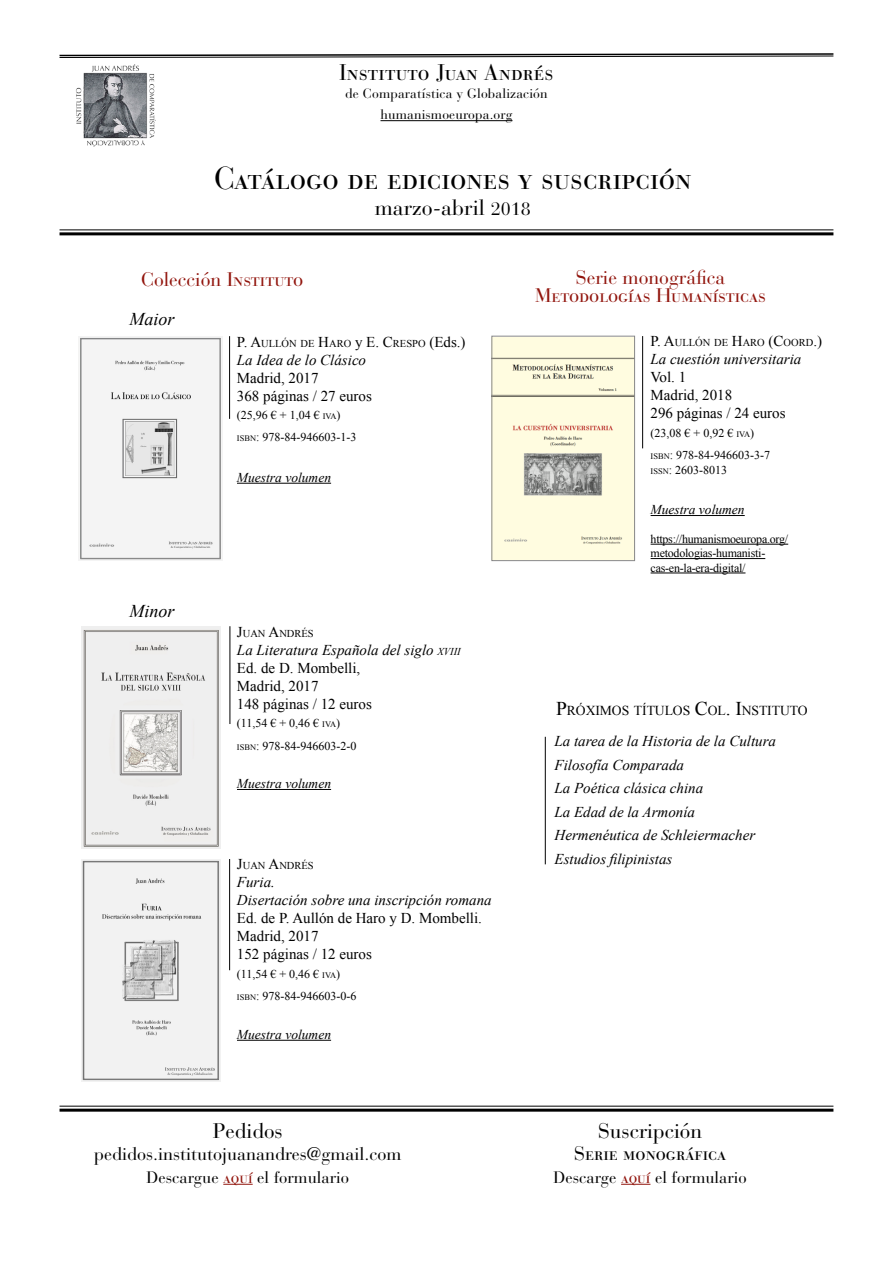
<style>
.page{position:relative;width:893px;height:1263px;background:#fff}
.page>*{position:absolute;margin:0;border:0;box-sizing:border-box;transform-origin:0 0}
.t1{font:31.5px "Bauer Bodoni Std";color:#000}
.t2{font:22.5px "Bauer Bodoni Std";letter-spacing:.01em;color:#000}
.t3{font:21.75px "Bauer Bodoni Std";color:#000}
.t4{font:21px "Bauer Bodoni Std";color:#000}
.t5{font:19.5px/18px "Bauer Bodoni Std";color:#91140c;text-align:center}
.t6{font:19.5px "Bauer Bodoni Std";color:#000}
.t7{font:18px "Bauer Bodoni Std";letter-spacing:.02em;color:#000}
.t8{font:italic 18px "Times New Roman";color:#000}
.t9{font:16.5px "Bauer Bodoni Std";color:#000}
.t10{font:italic 15px/23.5px "Times New Roman";color:#000}
.t11{font:15px/18px "Times New Roman";color:#000}
.t12{font:13.65px "Times New Roman";letter-spacing:-.005em;color:#000}
.t13{font:italic 13.5px "Times New Roman";color:#000}
.t14{font:13.5px/21px "Bauer Bodoni Std";letter-spacing:.01em;color:#000;text-align:center}
.t15{font:12px/22.2px "Times New Roman";color:#000}
.t16{font:12px/14.4px "Times New Roman";letter-spacing:-.02em;color:#000}
.t17{font:10.5px "Times New Roman";color:#000}
.s1{font-size:18px}
.s2{font-size:15px}
.s3{font-size:8.4px}
.s4{font-style:italic}
.s5{font-style:italic;font-size:10.5px}
.s6{color:#91140c}
.s7{font-size:19.5px}
</style>
<div class="page">
<hr style="left:60px;top:229px;width:773px;height:1px;background:#000">
<hr style="left:60px;top:232px;width:773px;height:3px;background:#000">
<svg style="left:59px;top:53px;width:775px;height:5px"></svg>
<hr style="left:237px;top:483px;width:94px;height:1px;background:#000">
<hr style="left:237px;top:1040px;width:94px;height:1px;background:#000">
<img style="left:82px;top:626px;width:139px;height:222px">
<hr style="left:223px;top:1184px;width:30px;height:1px;background:#91140c">
<img style="left:81px;top:859px;width:139px;height:222px">
<img style="left:79px;top:336px;width:143px;height:225px">
<hr style="left:380px;top:120px;width:132px;height:1px;background:#000">
<img style="left:76px;top:64px;width:80px;height:83px">
<hr style="left:237px;top:789px;width:94px;height:1px;background:#000">
<hr style="left:651px;top:515px;width:94px;height:1px;background:#000">
<hr style="left:651px;top:544px;width:137px;height:1px;background:#000">
<hr style="left:651px;top:558px;width:114px;height:1px;background:#000">
<hr style="left:651px;top:573px;width:94px;height:1px;background:#000">
<hr style="left:60px;top:1106px;width:773px;height:1px;background:#000">
<hr style="left:60px;top:1109px;width:773px;height:3px;background:#000">
<img style="left:494px;top:338px;width:139px;height:221px">
<div style="left:492px;top:336px;width:143px;height:225px;border:1px solid #878787"></div>
<hr style="left:229px;top:336px;width:1px;height:83px;background:#000">
<hr style="left:230px;top:626px;width:1px;height:98px;background:#000">
<hr style="left:229px;top:859px;width:1px;height:111px;background:#000">
<hr style="left:642px;top:336px;width:1px;height:112px;background:#000">
<hr style="left:545px;top:737px;width:1px;height:127px;background:#000">
<svg style="left:621px;top:1184px;width:29px;height:1px"></svg>
<h2 class="t2" style="left:339px;top:59px;width:216px">Instituto Juan Andrés</h2>
<p class="t14" style="left:345px;top:83px;width:204px">de Comparatística y Globalización humanismoeuropa.org</p>
<h1 class="t1" style="left:214px;top:159px;width:479px">Catálogo de ediciones y suscripción</h1>
<h3 class="t3" style="left:375px;top:194px;width:158px">marzo-abril <span class="s1">2018</span></h3>
<h3 class="t5" style="left:141px;top:270px;width:164px">Colección Instituto</h3>
<h3 class="t5" style="left:535px;top:268px;width:232px">Serie monográfica<br>Metodologías Humanísticas</h3>
<p class="t8" style="left:130px;top:306px;width:47px">Maior</p>
<p class="t8" style="left:130px;top:598px;width:47px">Minor</p>
<p class="t17" style="left:237px;top:336px;width:230px"><span class="s2">P. A</span>ULLÓN DE <span class="s2">H</span>ARO <span class="s2">y</span> <span class="s2">E. C</span>RESPO <span class="s2">(Eds.)</span></p>
<p class="t10" style="left:237px;top:347px;width:131px">La Idea de lo Clásico</p>
<p class="t11" style="left:237px;top:368px;width:136px">Madrid, 2017<br>368 páginas / 27 euros</p>
<p class="t15" style="left:237px;top:404px;width:121px">(25,96 € + 1,04 € <span class="s3">IVA</span>)<br><span class="s3">ISBN</span>: 978-84-946603-1-3</p>
<p class="t13" style="left:237px;top:468px;width:96px">Muestra volumen</p>
<p class="t17" style="left:237px;top:626px;width:78px"><span class="s2">J</span>UAN <span class="s2">A</span>NDRÉS</p>
<p class="t11" style="left:237px;top:640px;width:225px"><span class="s4">La Literatura Española del siglo</span> <span class="s5">xviii<br></span>Ed. de D. Mombelli,<br>Madrid, 2017<br>148 páginas / 12 euros</p>
<p class="t15" style="left:237px;top:712px;width:121px">(11,54 € + 0,46 € <span class="s3">IVA</span>)<br><span class="s3">ISBN</span>: 978-84-946603-2-0</p>
<p class="t13" style="left:237px;top:774px;width:96px">Muestra volumen</p>
<p class="t17" style="left:237px;top:859px;width:78px"><span class="s2">J</span>UAN <span class="s2">A</span>NDRÉS</p>
<p class="t10" style="left:237px;top:873px;width:256px;line-height:18px">Furia.<br>Disertación sobre una inscripción romana</p>
<p class="t11" style="left:237px;top:909px;width:246px">Ed. de P. Aullón de Haro y D. Mombelli.<br>Madrid, 2017<br>152 páginas / 12 euros</p>
<p class="t15" style="left:237px;top:963px;width:121px">(11,54 € + 0,46 € <span class="s3">IVA</span>)<br><span class="s3">ISBN</span>: 978-84-946603-0-6</p>
<p class="t13" style="left:237px;top:1025px;width:96px">Muestra volumen</p>
<h3 class="t4" style="left:213px;top:1118px;width:72px">Pedidos</h3>
<p class="t7" style="left:94px;top:1143px;width:309px">pedidos.institutojuanandres@gmail.com</p>
<p class="t9" style="left:146px;top:1167px;width:204px">Descargue <span class="s6">aquí</span> el formulario</p>
<p class="t17" style="left:651px;top:336px;width:173px"><span class="s2">P. A</span>ULLÓN DE <span class="s2">H</span>ARO <span class="s2">(C</span>OORD<span class="s2">.)</span></p>
<p class="t10" style="left:651px;top:347px;width:152px">La cuestión universitaria</p>
<p class="t11" style="left:651px;top:368px;width:136px">Vol. 1<br>Madrid, 2018<br>296 páginas / 24 euros</p>
<p class="t15" style="left:651px;top:422px;width:121px">(23,08 € + 0,92 € <span class="s3">IVA</span>)<br><span class="s3">ISBN</span>: 978-84-946603-3-7</p>
<p class="t15" style="left:651px;top:458px;width:78px"><span class="s3">ISSN</span>: 2603-8013</p>
<p class="t13" style="left:651px;top:500px;width:96px">Muestra volumen</p>
<p class="t16" style="left:651px;top:531px;width:139px">https://humanismoeuropa.org/ metodologias-humanisti&shy;cas-en-la-era-digital/</p>
<p class="t12" style="left:556px;top:701px;width:253px"><span class="s7">P</span>RÓXIMOS TÍTULOS <span class="s7">C</span>OL<span class="s7">. I</span>NSTITUTO</p>
<p class="t10" style="left:554px;top:729px;width:223px">La tarea de la Historia de la Cultura<br>Filosofía Comparada<br>La Poética clásica china<br>La Edad de la Armonía<br>Hermenéutica de Schleiermacher<br>Estudios filipinistas</p>
<h3 class="t4" style="left:598px;top:1118px;width:105px">Suscripción</h3>
<h3 class="t6" style="left:574px;top:1142px;width:153px">Serie monográfica</h3>
<p class="t9" style="left:553px;top:1167px;width:195px">Descarge <span class="s6">aquí</span> el formulario</p>
</div>
